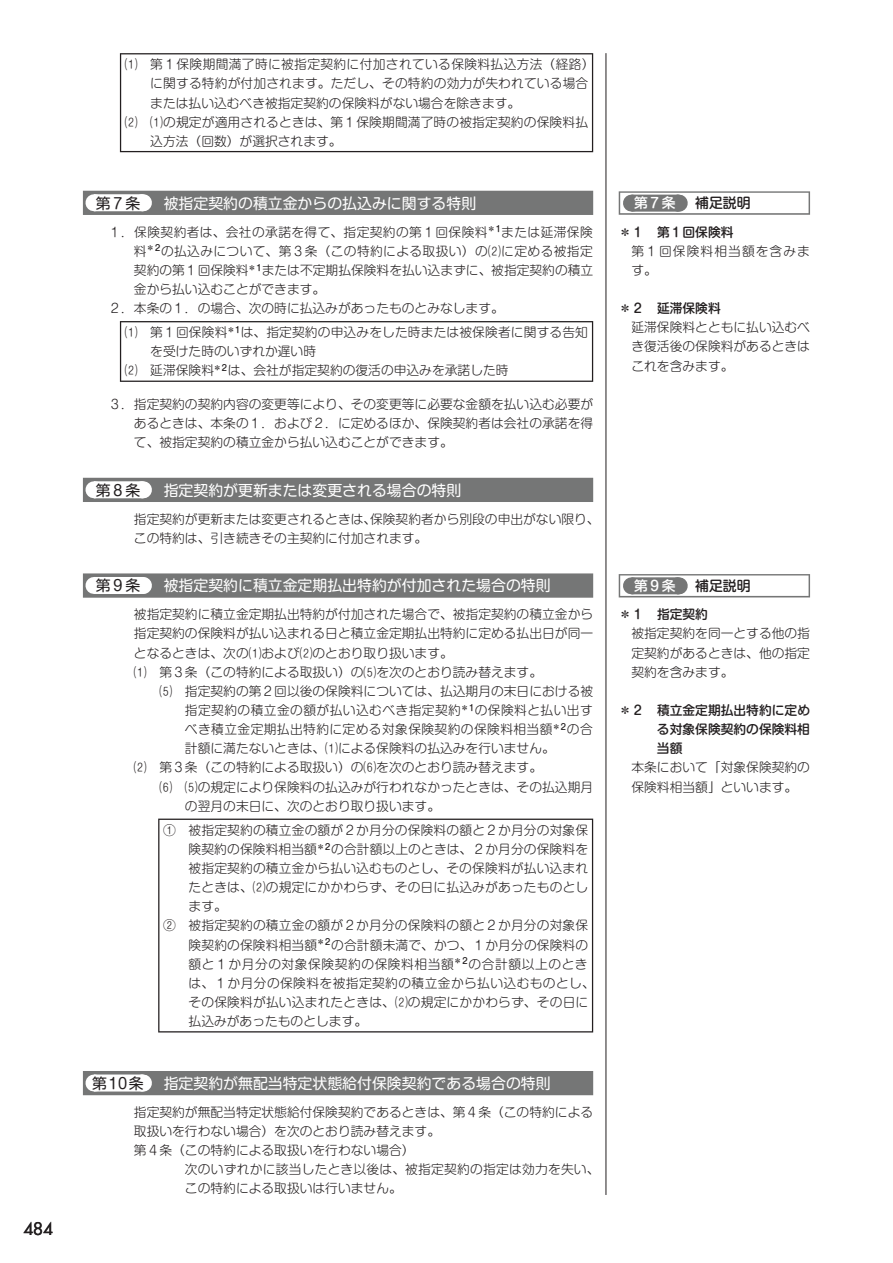
<style>
.page{position:relative;width:893px;height:1263px;background:#fff}
.page>*{position:absolute;margin:0;border:0;box-sizing:border-box;transform-origin:0 0}
.t1{font:16.95px "Futura";color:#231f20}
.t2{font:14.85px "Shin M Go Pro Regular 90 pv RKSJ H";color:#fff}
.t3{font:14.85px "Shin M Go Pro Regular 90 pv RKSJ H";color:#231f20}
.t4{font:13.8px "Shin M Go Pro Medium 90 pv RKSJ H";color:#231f20}
.t5{font:13.8px "Shin M Go Pro Medium 90 pv RKSJ H";color:#fff}
.t6{font:12.75px/19.2px "Shin M Go Pro Light 90 pv RKSJ H";color:#231f20;text-align:justify}
.t7{font:12.75px "Shin M Go Pro Light 90 pv RKSJ H";letter-spacing:.03em;color:#231f20}
.t8{font:12.75px/19.2px "Shin M Go Pro Medium 90 pv RKSJ H";color:#231f20;text-align:justify}
.t9{font:12.75px "Shin M Go Pro Light 90 pv RKSJ H";letter-spacing:.025em;color:#231f20}
.t10{font:12.75px "Shin M Go Pro Light 90 pv RKSJ H";letter-spacing:.04em;color:#231f20}
.t11{font:12.75px/19.2px "Shin M Go Pro Light 90 pv RKSJ H";letter-spacing:.085em;color:#231f20}
</style>
<div class="page">
<hr style="left:606px;top:53px;width:1px;height:1142px;background:#231f20">
<div style="left:619px;top:191px;width:191px;height:24px;background:#8d8e8e"></div>
<div style="left:620px;top:193px;width:189px;height:20px;background:#fff"></div>
<div style="left:631px;top:195px;width:47px;height:17px;background:#757676"></div>
<svg style="left:655px;top:195px;width:24px;height:17px"></svg>
<div style="left:619px;top:574px;width:191px;height:23px;background:#757676"></div>
<div style="left:620px;top:575px;width:189px;height:21px;background:#fff"></div>
<div style="left:631px;top:577px;width:47px;height:17px;background:#757676"></div>
<svg style="left:655px;top:577px;width:24px;height:17px"></svg>
<div style="left:83px;top:191px;width:510px;height:24px;background:#757676"></div>
<div style="left:94px;top:194px;width:48px;height:17px;background:#fff"></div>
<svg style="left:118px;top:194px;width:25px;height:17px"></svg>
<div style="left:83px;top:478px;width:510px;height:24px;background:#757676"></div>
<div style="left:94px;top:481px;width:48px;height:17px;background:#fff"></div>
<svg style="left:118px;top:481px;width:25px;height:17px"></svg>
<div style="left:83px;top:573px;width:510px;height:25px;background:#757676"></div>
<div style="left:94px;top:577px;width:48px;height:17px;background:#fff"></div>
<svg style="left:142px;top:577px;width:1px;height:17px"></svg>
<div style="left:83px;top:1071px;width:510px;height:24px;background:#757676"></div>
<div style="left:94px;top:1074px;width:48px;height:17px;background:#fff"></div>
<svg style="left:118px;top:1074px;width:25px;height:17px"></svg>
<hr style="left:120px;top:53px;width:473px;height:1px;background:#231f20">
<hr style="left:120px;top:54px;width:1px;height:97px;background:#231f20">
<hr style="left:592px;top:54px;width:1px;height:97px;background:#231f20">
<hr style="left:120px;top:151px;width:473px;height:1px;background:#231f20">
<hr style="left:120px;top:321px;width:473px;height:1px;background:#231f20">
<hr style="left:120px;top:322px;width:1px;height:59px;background:#231f20">
<hr style="left:592px;top:322px;width:1px;height:59px;background:#231f20">
<hr style="left:120px;top:381px;width:473px;height:1px;background:#231f20">
<hr style="left:158px;top:819px;width:435px;height:1px;background:#231f20">
<hr style="left:158px;top:820px;width:1px;height:211px;background:#231f20">
<hr style="left:592px;top:820px;width:1px;height:211px;background:#231f20">
<hr style="left:158px;top:1031px;width:435px;height:1px;background:#231f20">
<h1 class="t1" style="left:23px;top:1221px;width:31px">484</h1>
<p class="t9" style="left:125px;top:60px;width:471px">⑴ 第１保険期間満了時に被指定契約に付加されている保険料払込方法（経路）</p>
<p class="t6" style="left:150px;top:76px;width:440px">に関する特約が付加されます。ただし、その特約の効力が失われている場合</p>
<p class="t6" style="left:150px;top:95px;width:371px">または払い込むべき被指定契約の保険料がない場合を除きます。</p>
<p class="t6" style="left:125px;top:114px;width:465px">⑵ ⑴の規定が適用されるときは、第１保険期間満了時の被指定契約の保険料払</p>
<p class="t6" style="left:150px;top:133px;width:193px">込方法（回数）が選択されます。</p>
<p class="t3" style="left:96px;top:198px;width:46px">第７条</p>
<p class="t2" style="left:164px;top:198px;width:314px">被指定契約の積立金からの払込みに関する特則</p>
<p class="t7" style="left:108px;top:227px;width:486px">１．保険契約者は、会社の承諾を得て、指定契約の第１回保険料<sup>＊１</sup>または延滞保険</p>
<p class="t7" style="left:134px;top:246px;width:460px">料<sup>＊２</sup>の払込みについて、第３条（この特約による取扱い）の⑵に定める被指定</p>
<p class="t6" style="left:134px;top:262px;width:461px">契約の第１回保険料<sup>＊１</sup>または不定期払保険料を払い込まずに、被指定契約の積立</p>
<p class="t6" style="left:134px;top:281px;width:193px">金から払い込むことができます。</p>
<p class="t6" style="left:108px;top:300px;width:397px">２．本条の１．の場合、次の時に払込みがあったものとみなします。</p>
<p class="t6" style="left:125px;top:324px;width:465px">⑴ 第１回保険料<sup>＊１</sup>は、指定契約の申込みをした時または被保険者に関する告知</p>
<p class="t6" style="left:150px;top:344px;width:167px">を受けた時のいずれか遅い時</p>
<p class="t6" style="left:125px;top:363px;width:385px">⑵ 延滞保険料<sup>＊２</sup>は、会社が指定契約の復活の申込みを承諾した時</p>
<p class="t6" style="left:134px;top:396px;width:461px;text-indent:-26px">３．指定契約の契約内容の変更等により、その変更等に必要な金額を払い込む必要があるときは、本条の１．および２．に定めるほか、保険契約者は会社の承諾を得て、被指定契約の積立金から払い込むことができます。</p>
<p class="t3" style="left:96px;top:485px;width:46px">第８条</p>
<p class="t2" style="left:164px;top:485px;width:299px">指定契約が更新または変更される場合の特則</p>
<p class="t6" style="left:134px;top:511px;width:467px">指定契約が更新または変更されるときは、保険契約者から別段の申出がない限り、この特約は、引き続きその主契約に付加されます。</p>
<p class="t3" style="left:96px;top:580px;width:46px">第９条</p>
<p class="t2" style="left:164px;top:580px;width:388px">被指定契約に積立金定期払出特約が付加された場合の特則</p>
<p class="t6" style="left:134px;top:607px;width:461px;text-align:left">被指定契約に積立金定期払出特約が付加された場合で、被指定契約の積立金から指定契約の保険料が払い込まれる日と積立金定期払出特約に定める払出日が同一となるときは、次の⑴および⑵のとおり取り扱います。<br>⑴ 第３条（この特約による取扱い）の⑸を次のとおり読み替えます。</p>
<p class="t6" style="left:159px;top:683px;width:435px">⑸ 指定契約の第２回以後の保険料については、払込期月の末日における被</p>
<p class="t7" style="left:185px;top:705px;width:409px">指定契約の積立金の額が払い込むべき指定契約<sup>＊１</sup>の保険料と払い出す</p>
<p class="t7" style="left:185px;top:724px;width:409px">べき積立金定期払出特約に定める対象保険契約の保険料相当額<sup>＊２</sup>の合</p>
<p class="t6" style="left:185px;top:741px;width:371px">計額に満たないときは、⑴による保険料の払込みを行いません。</p>
<p class="t6" style="left:134px;top:760px;width:410px">⑵ 第３条（この特約による取扱い）の⑹を次のとおり読み替えます。</p>
<p class="t6" style="left:159px;top:779px;width:435px">⑹ ⑸の規定により保険料の払込みが行われなかったときは、その払込期月</p>
<p class="t6" style="left:185px;top:798px;width:257px">の翌月の末日に、次のとおり取り扱います。</p>
<p class="t6" style="left:163px;top:822px;width:427px">① 被指定契約の積立金の額が２か月分の保険料の額と２か月分の対象保</p>
<p class="t6" style="left:189px;top:841px;width:401px">険契約の保険料相当額<sup>＊２</sup>の合計額以上のときは、２か月分の保険料を</p>
<p class="t6" style="left:189px;top:860px;width:401px">被指定契約の積立金から払い込むものとし、その保険料が払い込まれ</p>
<p class="t6" style="left:189px;top:879px;width:401px">たときは、⑵の規定にかかわらず、その日に払込みがあったものとし</p>
<p class="t6" style="left:189px;top:898px;width:40px">ます。</p>
<p class="t6" style="left:163px;top:918px;width:427px">② 被指定契約の積立金の額が２か月分の保険料の額と２か月分の対象保</p>
<p class="t6" style="left:189px;top:937px;width:401px">険契約の保険料相当額<sup>＊２</sup>の合計額未満で、かつ、１か月分の保険料の</p>
<p class="t10" style="left:189px;top:959px;width:401px">額と１か月分の対象保険契約の保険料相当額<sup>＊２</sup>の合計額以上のとき</p>
<p class="t7" style="left:189px;top:978px;width:408px">は、１か月分の保険料を被指定契約の積立金から払い込むものとし、</p>
<p class="t6" style="left:189px;top:994px;width:401px">その保険料が払い込まれたときは、⑵の規定にかかわらず、その日に</p>
<p class="t6" style="left:189px;top:1013px;width:180px">払込みがあったものとします。</p>
<p class="t3" style="left:92px;top:1078px;width:53px">第10条</p>
<p class="t2" style="left:164px;top:1078px;width:388px">指定契約が無配当特定状態給付保険契約である場合の特則</p>
<p class="t6" style="left:134px;top:1104px;width:461px">指定契約が無配当特定状態給付保険契約であるときは、第４条（この特約による</p>
<p class="t6" style="left:134px;top:1123px;width:308px">取扱いを行わない場合）を次のとおり読み替えます。</p>
<p class="t6" style="left:134px;top:1142px;width:282px">第４条（この特約による取扱いを行わない場合）</p>
<p class="t6" style="left:185px;top:1161px;width:416px">次のいずれかに該当したとき以後は、被指定契約の指定は効力を失い、</p>
<p class="t6" style="left:185px;top:1181px;width:218px">この特約による取扱いは行いません。</p>
<p class="t5" style="left:634px;top:198px;width:43px">第７条</p>
<p class="t4" style="left:695px;top:198px;width:57px">補足説明</p>
<p class="t8" style="left:619px;top:224px;width:116px">＊１ 第１回保険料</p>
<p class="t11" style="left:631px;top:243px;width:180px">第１回保険料相当額を含みます。</p>
<p class="t8" style="left:619px;top:300px;width:104px">＊２ 延滞保険料</p>
<p class="t6" style="left:631px;top:320px;width:180px">延滞保険料とともに払い込むべき復活後の保険料があるときはこれを含みます。</p>
<p class="t5" style="left:634px;top:581px;width:43px">第９条</p>
<p class="t4" style="left:695px;top:581px;width:57px">補足説明</p>
<p class="t8" style="left:619px;top:607px;width:91px">＊１ 指定契約</p>
<p class="t6" style="left:631px;top:626px;width:180px">被指定契約を同一とする他の指定契約があるときは、他の指定契約を含みます。</p>
<p class="t8" style="left:657px;top:702px;width:155px;text-indent:-38px">＊２ 積立金定期払出特約に定める対象保険契約の保険料相当額</p>
<p class="t6" style="left:631px;top:760px;width:180px">本条において「対象保険契約の保険料相当額」といいます。</p>
</div>
